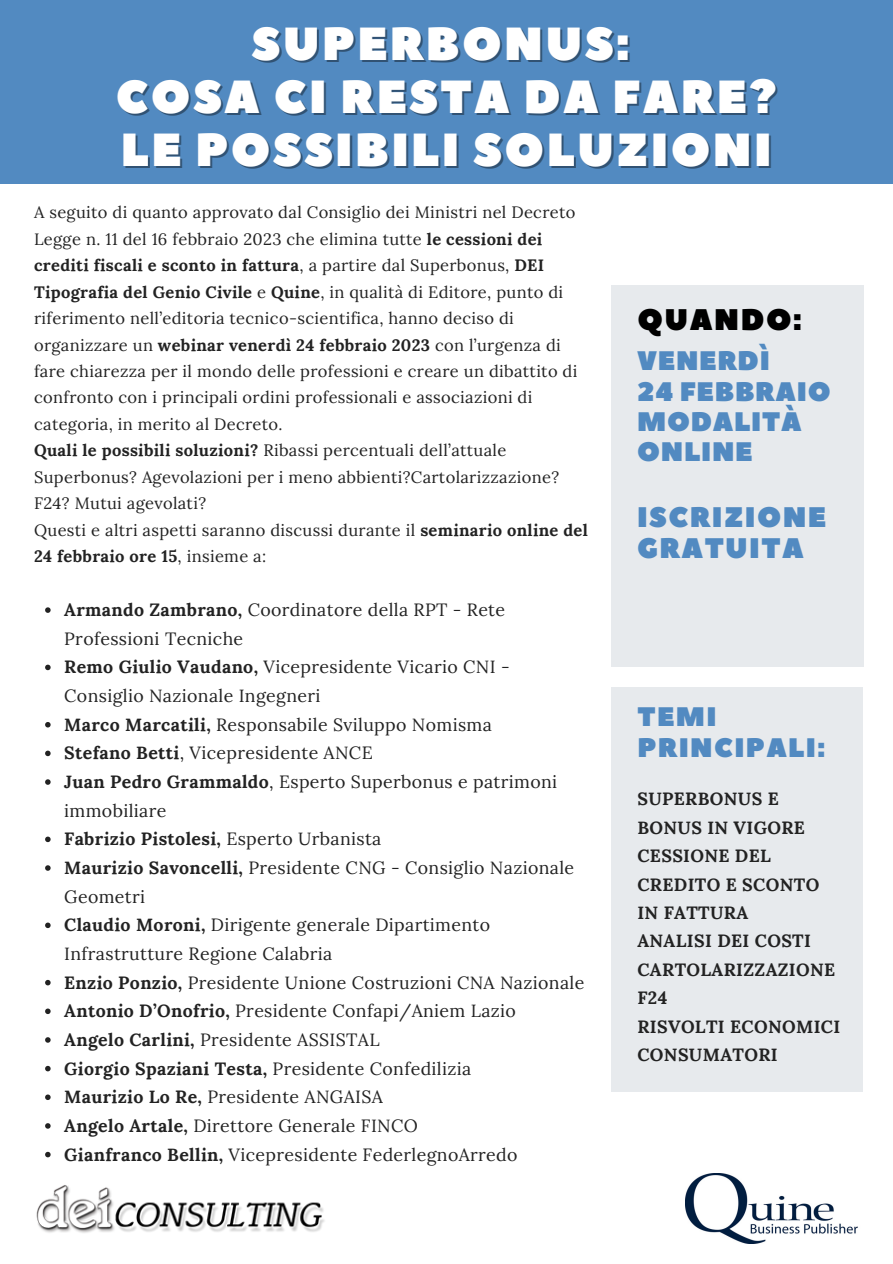
<style>
.page{position:relative;width:893px;height:1264px;background:#fff}
.page>*{position:absolute;margin:0;border:0;box-sizing:border-box;transform-origin:0 0}
.t1{font:46.35px/52.8px "Peace Sans";letter-spacing:.05em;color:#fff;text-align:center}
.t2{font:29.7px "Peace Sans";letter-spacing:.05em;color:#000}
.t3{font:28.2px/31.5px "Peace Sans";letter-spacing:.05em;color:#528ac1}
.t4{font:26.7px/30.3px "Peace Sans";letter-spacing:.025em;color:#528ac1}
.t5{font:26.7px/30.3px "Peace Sans";letter-spacing:.05em;color:#528ac1}
.t6{font:17.7px/28.7px "Lora";letter-spacing:.02em;color:#222}
.t7{font:700 17.7px/28.3px "Lora";letter-spacing:.02em;color:#222}
.t8{font:16.5px/26.4px "Lora";letter-spacing:.02em;color:#222}
.s1{font-weight:700}
</style>
<div class="page">
<div style="left:0;top:0;width:892px;height:183px;background:#528ac1"></div>
<div style="left:611px;top:286px;width:252px;height:381px;background:#e7eaed"></div>
<div style="left:611px;top:687px;width:251px;height:404px;background:#e7eaed"></div>
<svg style="left:45px;top:607px;width:6px;height:6px"></svg>
<svg style="left:45px;top:664px;width:6px;height:6px"></svg>
<svg style="left:45px;top:722px;width:6px;height:5px"></svg>
<svg style="left:45px;top:750px;width:6px;height:6px"></svg>
<svg style="left:45px;top:779px;width:6px;height:5px"></svg>
<svg style="left:45px;top:836px;width:6px;height:6px"></svg>
<svg style="left:45px;top:865px;width:6px;height:5px"></svg>
<svg style="left:45px;top:922px;width:6px;height:6px"></svg>
<svg style="left:45px;top:979px;width:6px;height:6px"></svg>
<svg style="left:45px;top:1008px;width:6px;height:6px"></svg>
<svg style="left:45px;top:1037px;width:6px;height:5px"></svg>
<svg style="left:45px;top:1065px;width:6px;height:6px"></svg>
<svg style="left:45px;top:1094px;width:6px;height:5px"></svg>
<svg style="left:45px;top:1123px;width:6px;height:5px"></svg>
<svg style="left:45px;top:1151px;width:6px;height:6px"></svg>
<img style="left:36px;top:1185px;width:289px;height:48px">
<img style="left:685px;top:1173px;width:173px;height:70px">
<h1 class="t1" style="left:116px;top:19px;width:662px">SUPERBONUS:<br>COSA CI RESTA DA FARE?<br>LE POSSIBILI SOLUZIONI</h1>
<p class="t8" style="left:34px;top:199px;width:555px">A seguito di quanto approvato dal Consiglio dei Ministri nel Decreto Legge n. 11 del 16 febbraio 2023 che elimina tutte <span class="s1">le cessioni dei crediti fiscali e sconto in fattura</span>, a partire dal Superbonus, <span class="s1">DEI Tipografia del Genio Civile</span> e <span class="s1">Quine</span>, in qualità di Editore, punto di riferimento nell’editoria tecnico-scientifica, hanno deciso di organizzare un <span class="s1">webinar venerdì 24 febbraio 2023</span> con l’urgenza di fare chiarezza per il mondo delle professioni e creare un dibattito di confronto con i principali ordini professionali e associazioni di categoria, in merito al Decreto.<br><span class="s1">Quali le possibili soluzioni?</span> Ribassi percentuali dell’attuale Superbonus? Agevolazioni per i meno abbienti?Cartolarizzazione?<br>F24? Mutui agevolati?<br>Questi e altri aspetti saranno discussi durante il <span class="s1">seminario online del 24 febbraio ore 15</span>, insieme a:</p>
<p class="t6" style="left:64px;top:595px;width:521px"><span class="s1">Armando Zambrano,</span> Coordinatore della RPT - Rete Professioni Tecniche<br><span class="s1">Remo Giulio Vaudano,</span> Vicepresidente Vicario CNI - Consiglio Nazionale Ingegneri<br><span class="s1">Marco Marcatili,</span> Responsabile Sviluppo Nomisma<br><span class="s1">Stefano Betti</span>, Vicepresidente ANCE<br><span class="s1">Juan Pedro Grammaldo</span>, Esperto Superbonus e patrimoni immobiliare<br><span class="s1">Fabrizio Pistolesi,</span> Esperto Urbanista<br><span class="s1">Maurizio Savoncelli,</span> Presidente CNG - Consiglio Nazionale Geometri<br><span class="s1">Claudio Moroni,</span> Dirigente generale Dipartimento Infrastrutture Regione Calabria<br><span class="s1">Enzio Ponzio,</span> Presidente Unione Costruzioni CNA Nazionale <span class="s1">Antonio D’Onofrio,</span> Presidente Confapi/Aniem Lazio<br><span class="s1">Angelo Carlini,</span> Presidente ASSISTAL<br><span class="s1">Giorgio Spaziani Testa,</span> Presidente Confedilizia<br><span class="s1">Maurizio Lo Re,</span> Presidente ANGAISA<br><span class="s1">Angelo Artale,</span> Direttore Generale FINCO<br><span class="s1">Gianfranco Bellin,</span> Vicepresidente FederlegnoArredo</p>
<h2 class="t2" style="left:637px;top:300px;width:166px">QUANDO:</h2>
<h3 class="t4" style="left:637px;top:346px;width:195px">VENERDÌ<br>24 FEBBRAIO<br>MODALITÀ<br>ONLINE</h3>
<h3 class="t3" style="left:637px;top:502px;width:191px">ISCRIZIONE<br>GRATUITA</h3>
<h3 class="t5" style="left:637px;top:702px;width:189px">TEMI<br>PRINCIPALI:</h3>
<p class="t7" style="left:637px;top:784px;width:204px">SUPERBONUS E<br>BONUS IN VIGORE<br>CESSIONE DEL<br>CREDITO E SCONTO<br>IN FATTURA<br>ANALISI DEI COSTI<br>CARTOLARIZZAZIONE<br>F24<br>RISVOLTI ECONOMICI<br>CONSUMATORI</p>
</div>
